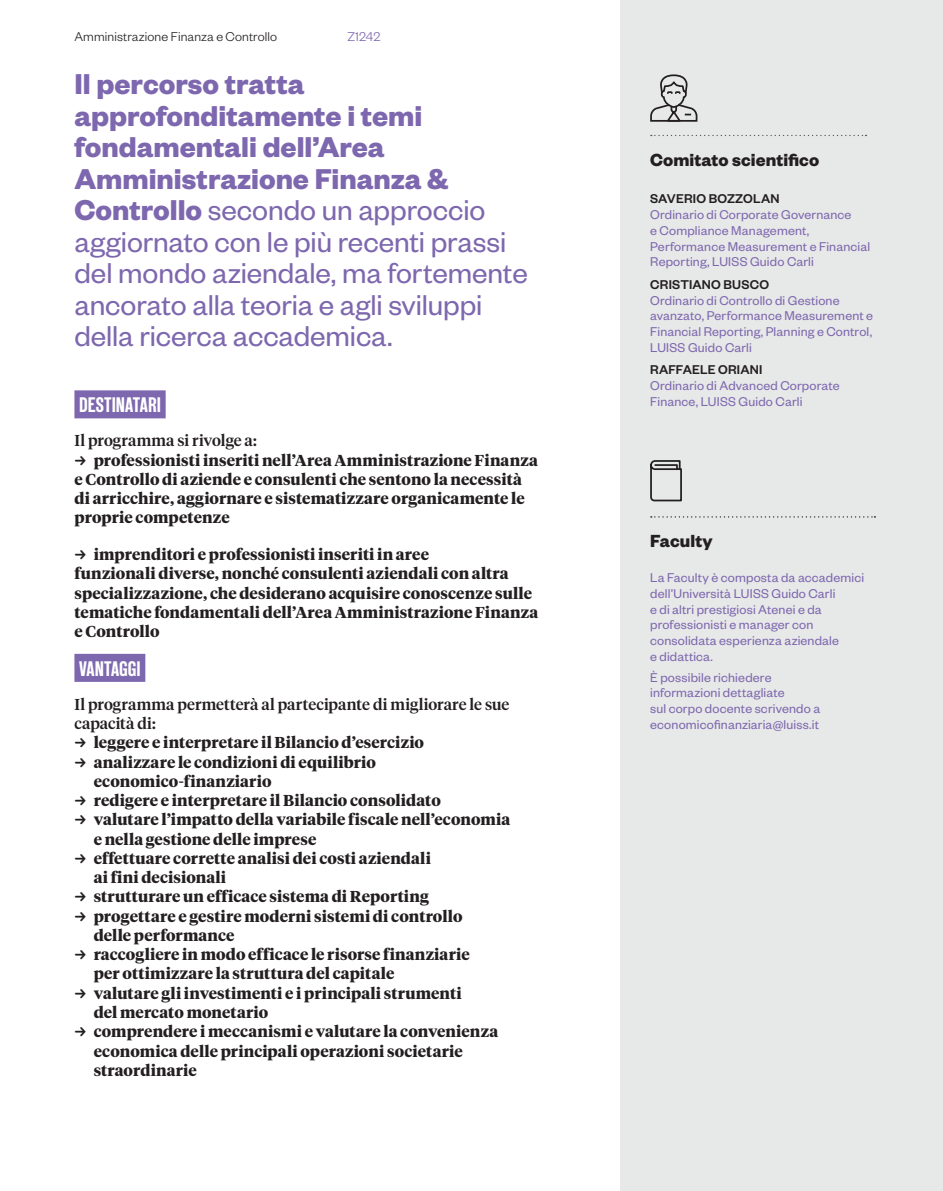
<style>
.page{position:relative;width:943px;height:1191px;background:#fff}
.page>*{position:absolute;margin:0;border:0;box-sizing:border-box;transform-origin:0 0}
.t1{font:31.5px/31.5px "Founders Grotesk";letter-spacing:-.005em;color:#7d67ae}
.t2{font:21px "New Grotesk Square FOUR";letter-spacing:.005em;color:#fff}
.t3{font:700 19.25px "Founders Grotesk";letter-spacing:.005em;color:#231f20}
.t4{font:700 15.75px/19.2px "Tiempos Headline";letter-spacing:.005em;color:#231f20}
.t5{font:500 15.75px/19.2px "Tiempos Headline";letter-spacing:.005em;color:#231f20}
.t6{font:14px/15.8px "Founders Grotesk";letter-spacing:.01em;color:#7d67ae}
.t7{font:500 14px "Founders Grotesk";letter-spacing:.01em;color:#231f20}
.t8{font:300 14px "Founders Grotesk";letter-spacing:.01em;color:#231f20}
.t9{font:300 14px "Founders Grotesk";color:#7d67ae}
.s1{font-weight:700}
</style>
<div class="page">
<div style="left:620px;top:0;width:323px;height:1191px;background:#e7e8e8"></div>
<div style="left:74px;top:390px;width:92px;height:28px;background:#7d67ae"></div>
<div style="left:74px;top:654px;width:71px;height:28px;background:#7d67ae"></div>
<svg style="left:650px;top:74px;width:48px;height:48px"></svg>
<svg style="left:650px;top:516px;width:225px;height:1px"></svg>
<svg style="left:650px;top:460px;width:32px;height:42px"></svg>
<svg style="left:650px;top:135px;width:216px;height:1px"></svg>
<p class="t8" style="left:74px;top:28px;width:204px">Amministrazione Finanza e Controllo</p>
<p class="t1" style="left:74px;top:67px;width:455px"><span class="s1">Il percorso tratta approfonditamente i temi fondamentali dell’Area<br>Amministrazione Finanza &amp;<br>Controllo</span> secondo un approccio aggiornato con le più recenti prassi del mondo aziendale, ma fortemente ancorato alla teoria e agli sviluppi della ricerca accademica.</p>
<p class="t9" style="left:347px;top:28px;width:35px">Z1242</p>
<h2 class="t2" style="left:79px;top:392px;width:83px">DESTINATARI</h2>
<p class="t5" style="left:74px;top:430px;width:184px">Il programma si rivolge a:</p>
<p class="t4" style="left:74px;top:450px;width:465px;text-indent:19px">professionisti inseriti nell’Area Amministrazione Finanza e Controllo di aziende e consulenti che sentono la necessità di arricchire, aggiornare e sistematizzare organicamente le proprie competenze</p>
<p class="t4" style="left:74px;top:544px;width:465px;text-indent:19px">imprenditori e professionisti inseriti in aree<br>funzionali diverse, nonché consulenti aziendali con altra specializzazione, che desiderano acquisire conoscenze sulle tematiche fondamentali dell’Area Amministrazione Finanza e Controllo</p>
<h2 class="t2" style="left:79px;top:656px;width:63px">VANTAGGI</h2>
<p class="t5" style="left:74px;top:694px;width:436px">Il programma permetterà al partecipante di migliorare le sue capacità di:</p>
<p class="t4" style="left:94px;top:732px;width:418px">leggere e interpretare il Bilancio d’esercizio<br>analizzare le condizioni di equilibrio economico-finanziario<br>redigere e interpretare il Bilancio consolidato<br>valutare l’impatto della variabile fiscale nell’economia e nella gestione delle imprese<br>effettuare corrette analisi dei costi aziendali<br>ai fini decisionali<br>strutturare un efficace sistema di Reporting progettare e gestire moderni sistemi di controllo<br>delle performance<br>raccogliere in modo efficace le risorse finanziarie<br>per ottimizzare la struttura del capitale<br>valutare gli investimenti e i principali strumenti<br>del mercato monetario<br>comprendere i meccanismi e valutare la convenienza economica delle principali operazioni societarie straordinarie</p>
<p class="t3" style="left:650px;top:148px;width:170px">Comitato scientifico</p>
<p class="t7" style="left:650px;top:190px;width:131px">SAVERIO BOZZOLAN</p>
<p class="t6" style="left:650px;top:206px;width:221px">Ordinario di Corporate Governance<br>e Compliance Management,<br>Performance Measurement e Financial<br>Reporting, LUISS Guido Carli</p>
<p class="t7" style="left:650px;top:276px;width:120px">CRISTIANO BUSCO</p>
<p class="t6" style="left:650px;top:291px;width:224px">Ordinario di Controllo di Gestione avanzato, Performance Measurement e Financial Reporting, Planning e Control, LUISS Guido Carli</p>
<p class="t7" style="left:650px;top:361px;width:114px">RAFFAELE ORIANI</p>
<p class="t6" style="left:650px;top:377px;width:191px">Ordinario di Advanced Corporate<br>Finance, LUISS Guido Carli</p>
<p class="t3" style="left:650px;top:528px;width:64px">Faculty</p>
<p class="t6" style="left:650px;top:569px;width:215px">La Faculty è composta da accademici dell’Università LUISS Guido Carli<br>e di altri prestigiosi Atenei e da professionisti e manager con consolidata esperienza aziendale<br>e didattica.</p>
<p class="t6" style="left:650px;top:668px;width:171px">È possibile richiedere informazioni dettagliate<br>sul corpo docente scrivendo a economicofinanziaria@luiss.it</p>
</div>
